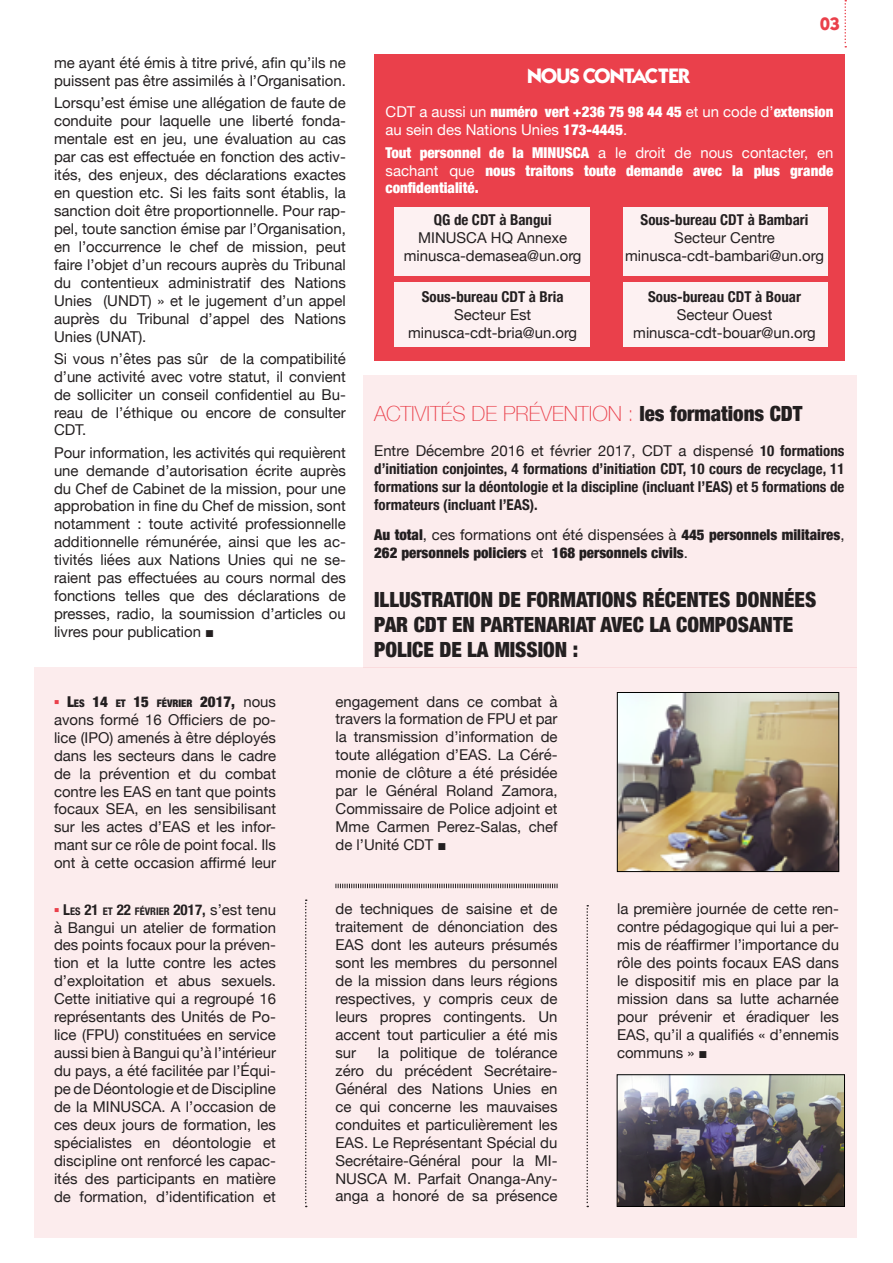
<style>
.page{position:relative;width:893px;height:1263px;background:#fff}
.page>*{position:absolute;margin:0;border:0;box-sizing:border-box;transform-origin:0 0}
.t1{font:900 condensed 20.85px/25px "Helvetica Neue";color:#231f20}
.t2{font:100 20.85px "Helvetica Neue";color:#ea404b}
.t3{font:20.85px "Typo Graphica";color:#fff}
.t4{font:18px "Typo Graphica";color:#ea404b}
.t5{font:15px/18px "Helvetica Neue";color:#231f20;text-align:justify}
.t6{font:700 condensed 15px/18px "Helvetica Neue";color:#231f20;text-align:justify}
.t7{font:900 condensed 15px/18px "Helvetica Neue";color:#fff;text-align:justify}
.t8{font:900 condensed 15px/18px "Helvetica Neue";color:#231f20}
.t9{font:15px/18px "Helvetica Neue";color:#fff}
.t10{font:700 condensed 10.5px "Helvetica Neue";color:#231f20}
.t11{font:900 condensed 10.5px "Helvetica Neue";color:#231f20}
.s1{font-family:"Arial"}
.s2{font-weight:900;font-stretch:condensed}
.s3{font-weight:400;font-stretch:normal}
.s4{font-weight:700;font-stretch:condensed}
.s5{font-weight:900;font-stretch:condensed;color:#231f20}
.s6{font-family:"Arial";font-weight:700;font-stretch:normal;font-size:15px;color:#ea404b}
.s7{font-size:15px}
.s8{font-weight:400;font-stretch:normal;font-size:15px}
.s9{font-family:"Arial";font-stretch:normal;font-size:15px;color:#ea404b}
</style>
<div class="page">
<div style="left:34px;top:668px;width:822px;height:570px;background:#fceced"></div>
<div style="left:363px;top:376px;width:493px;height:292px;background:#fceced"></div>
<div style="left:374px;top:54px;width:470px;height:307px;background:#ea404b"></div>
<div style="left:394px;top:207px;width:195px;height:69px;background:#fdf1f2"></div>
<div style="left:623px;top:282px;width:205px;height:65px;background:#fdf1f2"></div>
<div style="left:394px;top:282px;width:195px;height:65px;background:#fdf1f2"></div>
<div style="left:623px;top:207px;width:205px;height:69px;background:#fdf1f2"></div>
<img style="left:619px;top:694px;width:218px;height:176px">
<div style="left:617px;top:692px;width:222px;height:180px;border:1px solid #000"></div>
<svg style="left:335px;top:884px;width:223px;height:4px"></svg>
<img style="left:619px;top:1076px;width:224px;height:128px">
<div style="left:617px;top:1074px;width:228px;height:132px;border:1px solid #000"></div>
<svg style="left:305px;top:899px;width:2px;height:308px"></svg>
<svg style="left:586px;top:905px;width:2px;height:302px"></svg>
<svg style="left:844px;top:0;width:2px;height:48px"></svg>
<p class="t5" style="left:54px;top:55px;width:293px">me ayant été émis à titre privé, afin qu’ils ne puissent pas être assimilés à l’Organisation.</p>
<p class="t5" style="left:54px;top:95px;width:293px">Lorsqu’est émise une allégation de faute de conduite pour laquelle une liberté fonda&shy;mentale est en jeu, une évaluation au cas par cas est effectuée en fonction des activ&shy;ités, des enjeux, des déclarations exactes en question etc. Si les faits sont établis, la sanction doit être proportionnelle. Pour rap&shy;pel, toute sanction émise par l’Organisation, en l’occurrence le chef de mission, peut faire l’objet d’un recours auprès du Tribunal du contentieux administratif des Nations Unies (UNDT) » et le jugement d’un appel auprès du Tribunal d’appel des Nations Unies (UNAT).</p>
<p class="t5" style="left:54px;top:350px;width:293px">Si vous n’êtes pas sûr de la compatibilité d’une activité avec votre statut, il convient de solliciter un conseil confidentiel au Bu&shy;reau de l’éthique ou encore de consulter CDT.</p>
<p class="t5" style="left:54px;top:444px;width:293px">Pour information, les activités qui requièrent une demande d’autorisation écrite auprès du Chef de Cabinet de la mission, pour une approbation in fine du Chef de mission, sont notamment : toute activité professionnelle additionnelle rémunérée, ainsi que les ac&shy;tivités liées aux Nations Unies qui ne se&shy;raient pas effectuées au cours normal des fonctions telles que des déclarations de presses, radio, la soumission d’articles ou livres pour publication <span class="s1">■</span></p>
<p class="t4" style="left:821px;top:12px;width:21px">03</p>
<p class="t3" style="left:528px;top:62px;width:164px">NOUS CONTACTER</p>
<p class="t9" style="left:386px;top:104px;width:449px">CDT a aussi un <span class="s2">numéro vert +236 75 98 44 45</span> et un code d’<span class="s2">extension </span>au sein des Nations Unies <span class="s2">173-4445</span>.</p>
<p class="t7" style="left:386px;top:142px;width:449px">Tout personnel de la MINUSCA <span class="s3">a le droit de nous contacter, en sachant que</span> nous traitons toute demande avec la plus grande confidentialité.</p>
<p class="t5" style="left:418px;top:212px;width:151px;text-align:center"><span class="s4">QG de CDT à Bangui<br></span>MINUSCA HQ Annexe</p>
<p class="t5" style="left:404px;top:248px;width:179px">minusca-demasea@un.org</p>
<p class="t6" style="left:422px;top:287px;width:143px">Sous-bureau CDT à Bria</p>
<p class="t5" style="left:454px;top:307px;width:79px">Secteur Est</p>
<p class="t5" style="left:408px;top:324px;width:171px">minusca-cdt-bria@un.org</p>
<p class="t6" style="left:641px;top:210px;width:169px">Sous-bureau CDT à Bambari</p>
<p class="t5" style="left:674px;top:230px;width:102px">Secteur Centre</p>
<p class="t5" style="left:625px;top:248px;width:200px">minusca-cdt-bambari@un.org</p>
<p class="t6" style="left:648px;top:287px;width:154px">Sous-bureau CDT à Bouar</p>
<p class="t5" style="left:677px;top:307px;width:97px">Secteur Ouest</p>
<p class="t5" style="left:633px;top:324px;width:184px">minusca-cdt-bouar@un.org</p>
<p class="t2" style="left:374px;top:398px;width:430px">ACTIVITÉS DE PRÉVENTION : <span class="s5">les formations CDT</span></p>
<p class="t6" style="left:374px;top:440px;width:472px"><span class="s3">Entre Décembre 2016 et février 2017, CDT a dispensé</span> 10 formations d’initiation conjointes, 4 formations d’initiation CDT, 10 cours de recyclage, 11 formations sur la déontologie et la discipline (incluant l’EAS) et 5 formations de formateurs (incluant l’EAS).</p>
<p class="t8" style="left:374px;top:525px;width:472px">Au total<span class="s3">, ces formations ont été dispensées à</span> 445 personnels militaires<span class="s3">,<br></span>262 personnels policiers <span class="s3">et</span> 168 personnels civils<span class="s3">.</span></p>
<p class="t1" style="left:374px;top:586px;width:444px">ILLUSTRATION DE FORMATIONS RÉCENTES DONNÉES<br>PAR CDT EN PARTENARIAT AVEC LA COMPOSANTE<br>POLICE DE LA MISSION :</p>
<p class="t11" style="left:54px;top:694px;width:224px"><span class="s6">▪</span> <span class="s7">L</span>ES <span class="s7">14</span> ET <span class="s7">15</span> FÉVRIER <span class="s7">2017,</span> <span class="s8">nous</span></p>
<p class="t5" style="left:54px;top:711px;width:224px">avons formé 16 Officiers de po&shy;lice (IPO) amenés à être déployés dans les secteurs dans le cadre de la prévention et du combat contre les EAS en tant que points focaux SEA, en les sensibilisant sur les actes d’EAS et les infor&shy;mant sur ce rôle de point focal. Ils ont à cette occasion affirmé leur</p>
<p class="t10" style="left:54px;top:902px;width:223px"><span class="s9">▪</span> <span class="s7">L</span>ES <span class="s7">21</span> ET <span class="s7">22</span> FÉVRIER <span class="s7">2017,</span> <span class="s8">s’est tenu</span></p>
<p class="t5" style="left:54px;top:919px;width:223px">à Bangui un atelier de formation des points focaux pour la préven&shy;tion et la lutte contre les actes d’exploitation et abus sexuels.<br>Cette initiative qui a regroupé 16 représentants des Unités de Po&shy;lice (FPU) constituées en service aussi bien à Bangui qu’à l’intérieur du pays, a été facilitée par l’Équi&shy;pe de Déontologie et de Discipline de la MINUSCA. A l’occasion de ces deux jours de formation, les spécialistes en déontologie et discipline ont renforcé les capac&shy;ités des participants en matière de formation, d’identification et</p>
<p class="t5" style="left:336px;top:693px;width:224px">engagement dans ce combat à travers la formation de FPU et par la transmission d’information de toute allégation d’EAS. La Céré&shy;monie de clôture a été présidée par le Général Roland Zamora, Commissaire de Police adjoint et Mme Carmen Perez-Salas, chef de l’Unité CDT <span class="s1">■</span></p>
<p class="t5" style="left:335px;top:901px;width:223px">de techniques de saisine et de traitement de dénonciation des EAS dont les auteurs présumés sont les membres du personnel de la mission dans leurs régions respectives, y compris ceux de leurs propres contingents. Un accent tout particulier a été mis sur</p>
<p class="t5" style="left:335px;top:1044px;width:223px;text-indent:42px">la politique de tolérance zéro du précédent Secrétaire-Général des Nations Unies en ce qui concerne les mauvaises conduites et particulièrement les EAS. Le Représentant Spécial du Secrétaire-Général pour la MI-NUSCA M. Parfait Onanga-Any&shy;anga a honoré de sa présence</p>
<p class="t5" style="left:617px;top:901px;width:223px">la première journée de cette ren&shy;contre pédagogique qui lui a per&shy;mis de réaffirmer l’importance du rôle des points focaux EAS dans le dispositif mis en place par la mission dans sa lutte acharnée pour prévenir et éradiquer les EAS, qu’il a qualifiés « d’ennemis communs » <span class="s1">■</span></p>
</div>
